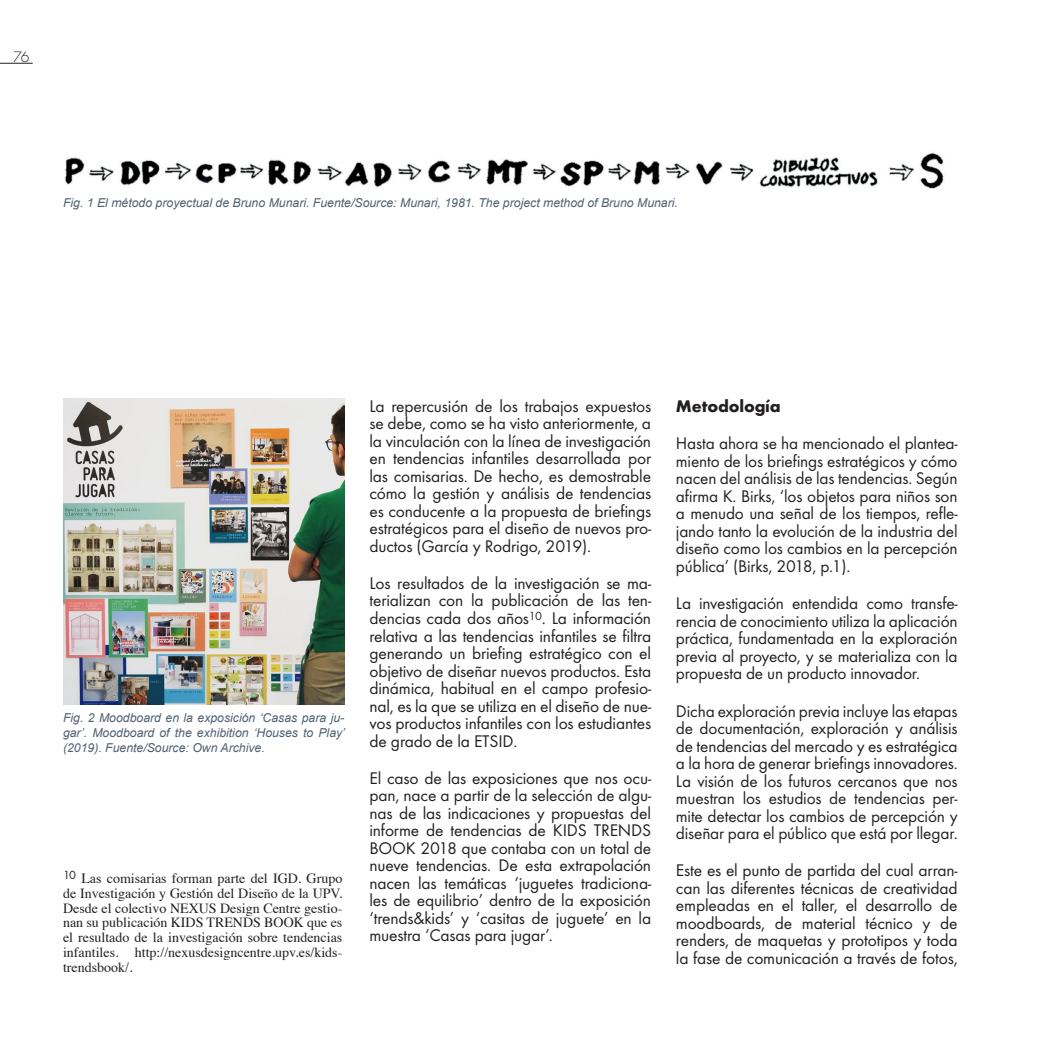
<style>
.page{position:relative;width:1042px;height:1042px;background:#fff}
.page>*{position:absolute;margin:0;border:0;box-sizing:border-box;transform-origin:0 0}
.PARRAFO_LIBRO_ALL_AB{font:17.5px/17.5px "Futura T";letter-spacing:-.01em;color:#231f20;text-align:justify}
.PARRAFO_LIBRO_ALL_AB-2{font:700 17.5px "Futura T";letter-spacing:-.01em;color:#231f20}
.t1{font:300 15.75px "Futura PT";color:#231f20}
.t2{font:14px/14.9px "Times";color:#231f20;text-align:justify}
.PARRAFO_PIE_DE_FOTO{font:italic 12.25px/14.7px "Arial";color:#506272;text-align:justify}
</style>
<div class="page">
<hr style="left:0;top:63px;width:33px;height:1px;background:#231f20">
<img style="left:65px;top:153px;width:879px;height:36px">
<img style="left:63px;top:399px;width:282px;height:305px">
<p class="t1" style="left:14px;top:47px;width:17px">76</p>
<p class="PARRAFO_PIE_DE_FOTO" style="left:63px;top:196px;width:616px">Fig. 1 El método proyectual de Bruno Munari. Fuente/Source: Munari, 1981. The project method of Bruno Munari.</p>
<p class="PARRAFO_PIE_DE_FOTO" style="left:63px;top:711px;width:283px">Fig. 2 Moodboard en la exposición ‘Casas para ju&shy;gar’. Moodboard of the exhibition ‘Houses to Play’ (2019). Fuente/Source: Own Archive.</p>
<p class="t2" style="left:63px;top:869px;width:281px"><sup>10</sup> Las comisarias forman parte del IGD. Grupo de Investigación y Gestión del Diseño de la UPV.<br>Desde el colectivo NEXUS Design Centre gestio&shy;nan su publicación KIDS TRENDS BOOK que es el resultado de la investigación sobre tendencias infantiles. http://nexusdesigncentre.upv.es/kids&shy;trendsbook/.</p>
<p class="PARRAFO_LIBRO_ALL_AB" style="left:369px;top:397px;width:283px">La repercusión de los trabajos expuestos se debe, como se ha visto anteriormente, a la vinculación con la línea de investigación en tendencias infantiles desarrollada por las comisarias. De hecho, es demostrable cómo la gestión y análisis de tendencias es conducente a la propuesta de briefings estratégicos para el diseño de nuevos pro&shy;ductos (García y Rodrigo, 2019).</p>
<p class="PARRAFO_LIBRO_ALL_AB" style="left:369px;top:574px;width:283px">Los resultados de la investigación se ma&shy;terializan con la publicación de las ten&shy;dencias cada dos años<sup>10</sup>. La información relativa a las tendencias infantiles se filtra generando un briefing estratégico con el objetivo de diseñar nuevos productos. Esta dinámica, habitual en el campo profesio&shy;nal, es la que se utiliza en el diseño de nue&shy;vos productos infantiles con los estudiantes de grado de la ETSID.</p>
<p class="PARRAFO_LIBRO_ALL_AB" style="left:369px;top:769px;width:283px">El caso de las exposiciones que nos ocu&shy;pan, nace a partir de la selección de algu&shy;nas de las indicaciones y propuestas del informe de tendencias de KIDS TRENDS BOOK 2018 que contaba con un total de nueve tendencias. De esta extrapolación nacen las temáticas ‘juguetes tradiciona&shy;les de equilibrio’ dentro de la exposición ‘trends&amp;kids’ y ‘casitas de juguete’ en la muestra ‘Casas para jugar’.</p>
<p class="PARRAFO_LIBRO_ALL_AB-2" style="left:676px;top:396px;width:106px">Metodología</p>
<p class="PARRAFO_LIBRO_ALL_AB" style="left:676px;top:434px;width:283px">Hasta ahora se ha mencionado el plantea&shy;miento de los briefings estratégicos y cómo nacen del análisis de las tendencias. Según afirma K. Birks, ‘los objetos para niños son a menudo una señal de los tiempos, refle&shy;jando tanto la evolución de la industria del diseño como los cambios en la percepción pública’ (Birks, 2018, p.1).</p>
<p class="PARRAFO_LIBRO_ALL_AB" style="left:676px;top:594px;width:283px">La investigación entendida como transfe&shy;rencia de conocimiento utiliza la aplicación práctica, fundamentada en la exploración previa al proyecto, y se materializa con la propuesta de un producto innovador.</p>
<p class="PARRAFO_LIBRO_ALL_AB" style="left:676px;top:702px;width:283px">Dicha exploración previa incluye las etapas de documentación, exploración y análisis de tendencias del mercado y es estratégica a la hora de generar briefings innovadores.<br>La visión de los futuros cercanos que nos muestran los estudios de tendencias per&shy;mite detectar los cambios de percepción y diseñar para el público que está por llegar.</p>
<p class="PARRAFO_LIBRO_ALL_AB" style="left:676px;top:862px;width:283px">Este es el punto de partida del cual arran&shy;can las diferentes técnicas de creatividad empleadas en el taller, el desarrollo de moodboards, de material técnico y de renders, de maquetas y prototipos y toda la fase de comunicación a través de fotos,</p>
</div>
